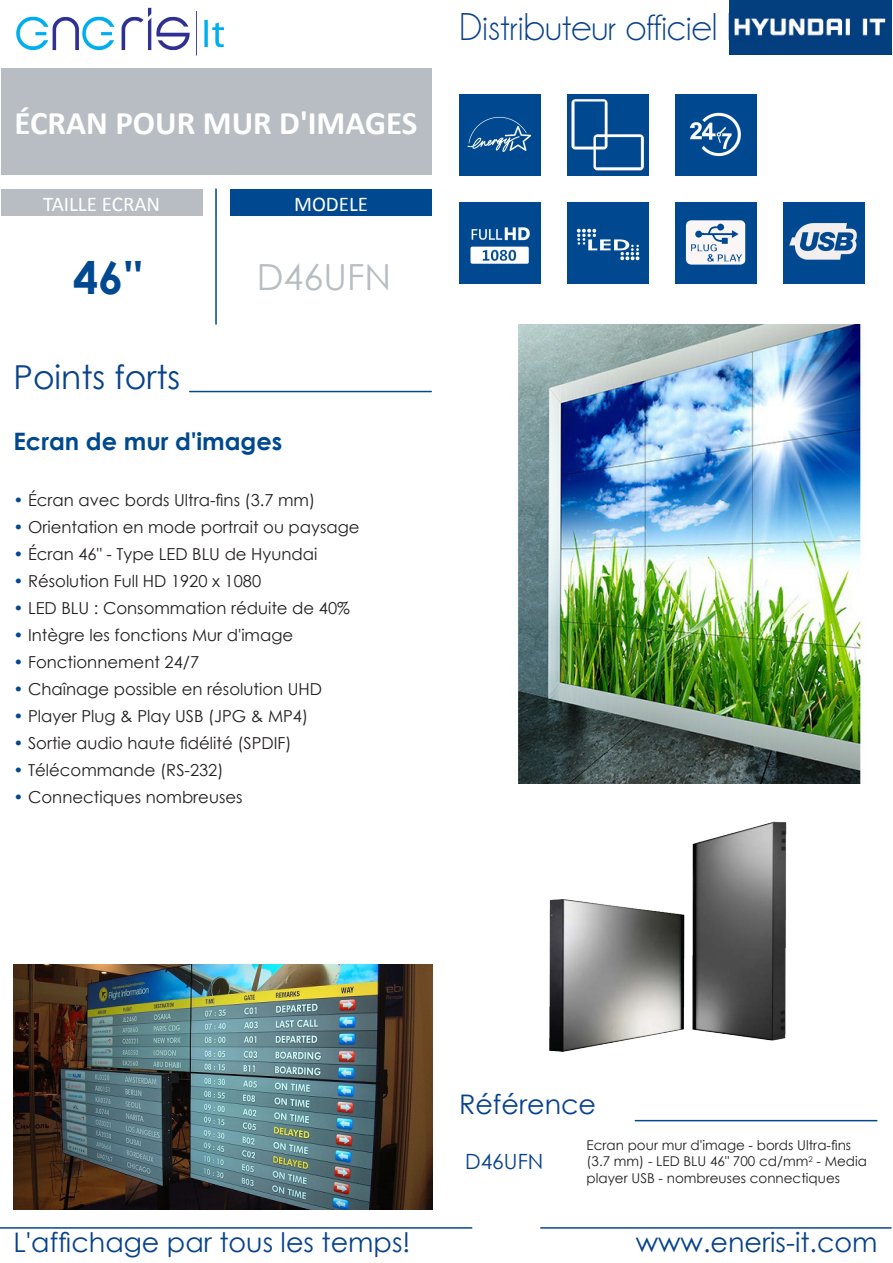
<style>
.page{position:relative;width:893px;height:1263px;background:#fff}
.page>*{position:absolute;margin:0;border:0;box-sizing:border-box;transform-origin:0 0}
.t1{font:700 45px "Century Gothic";color:#004990}
.t2{font:39px "Champagne&Limousines";color:#07428b}
.t3{font:36px "Century Gothic";color:#b7bdc2}
.t4{font:700 33px "Calibri";color:#fff}
.t5{font:33px "Century Gothic";color:#07428b}
.t6{font:27px "Century Gothic";color:#07428b}
.t7{font:700 24px "Century Gothic";color:#004990}
.t8{font:21px "Calibri";color:#fff}
.t9{font:21px "Century Gothic";color:#07428b}
.t10{font:16.5px "Century Gothic";color:#231f20}
.t11{font:13.5px/16.2px "Century Gothic";color:#231f20}
.s1{color:#004990}
</style>
<div class="page">
<img style="left:14px;top:964px;width:418px;height:245px">
<img style="left:517px;top:324px;width:347px;height:459px">
<img style="left:549px;top:821px;width:238px;height:231px">
<div style="left:1px;top:68px;width:430px;height:107px;background:#b7bdc2"></div>
<div style="left:1px;top:190px;width:201px;height:26px;background:#b7bdc2"></div>
<div style="left:230px;top:190px;width:202px;height:26px;background:#004990"></div>
<hr style="left:215px;top:189px;width:2px;height:135px;background:#004990">
<img style="left:16px;top:7px;width:208px;height:49px">
<img style="left:729px;top:0;width:162px;height:54px">
<hr style="left:190px;top:391px;width:241px;height:1px;background:#004990">
<hr style="left:635px;top:1120px;width:242px;height:1px;background:#004990">
<hr style="left:0;top:1227px;width:472px;height:2px;background:#004990">
<hr style="left:541px;top:1227px;width:350px;height:2px;background:#004990">
<img style="left:675px;top:95px;width:81px;height:81px">
<img style="left:567px;top:95px;width:81px;height:81px">
<img style="left:567px;top:203px;width:81px;height:81px">
<img style="left:459px;top:95px;width:81px;height:81px">
<img style="left:459px;top:203px;width:81px;height:81px">
<img style="left:675px;top:203px;width:81px;height:81px">
<img style="left:783px;top:203px;width:81px;height:81px">
<h3 class="t4" style="left:15px;top:102px;width:404px">ÉCRAN POUR MUR D'IMAGES</h3>
<p class="t8" style="left:43px;top:191px;width:119px">TAILLE ECRAN</p>
<p class="t8" style="left:294px;top:191px;width:76px">MODELE</p>
<p class="t1" style="left:73px;top:243px;width:72px">46''</p>
<p class="t3" style="left:257px;top:252px;width:136px">D46UFN</p>
<h3 class="t5" style="left:14px;top:354px;width:168px">Points forts</h3>
<p class="t7" style="left:14px;top:423px;width:270px">Ecran de mur d'images</p>
<p class="t10" style="left:14px;top:488px;width:303px"><span class="s1">•</span> Écran avec bords Ultra-fins (3.7 mm)</p>
<p class="t10" style="left:14px;top:515px;width:348px"><span class="s1">•</span> Orientation en mode portrait ou paysage</p>
<p class="t10" style="left:14px;top:542px;width:305px"><span class="s1">•</span> Écran 46" - Type LED BLU de Hyundai</p>
<p class="t10" style="left:14px;top:569px;width:249px"><span class="s1">•</span> Résolution Full HD 1920 x 1080</p>
<p class="t10" style="left:14px;top:596px;width:338px"><span class="s1">•</span> LED BLU : Consommation réduite de 40%</p>
<p class="t10" style="left:14px;top:623px;width:281px"><span class="s1">•</span> Intègre les fonctions Mur d'image</p>
<p class="t10" style="left:14px;top:650px;width:187px"><span class="s1">•</span> Fonctionnement 24/7</p>
<p class="t10" style="left:14px;top:677px;width:310px"><span class="s1">•</span> Chaînage possible en résolution UHD</p>
<p class="t10" style="left:14px;top:704px;width:296px"><span class="s1">•</span> Player Plug &amp; Play USB (JPG &amp; MP4)</p>
<p class="t10" style="left:14px;top:731px;width:280px"><span class="s1">•</span> Sortie audio haute fidélité (SPDIF)</p>
<p class="t10" style="left:14px;top:758px;width:212px"><span class="s1">•</span> Télécommande (RS-232)</p>
<p class="t10" style="left:14px;top:785px;width:231px"><span class="s1">•</span> Connectiques nombreuses</p>
<h2 class="t2" style="left:460px;top:8px;width:421px">Distributeur officiel Huynday It</h2>
<h3 class="t6" style="left:459px;top:1085px;width:139px">Référence</h3>
<p class="t9" style="left:465px;top:1147px;width:80px">D46UFN</p>
<p class="t11" style="left:586px;top:1137px;width:282px">Ecran pour mur d'image - bords Ultra-fins (3.7 mm) - LED BLU 46" 700 cd/mm<sup>2</sup> - Media player USB - nombreuses connectiques</p>
<h3 class="t6" style="left:14px;top:1224px;width:398px">L'affichage par tous les temps!</h3>
<h3 class="t6" style="left:636px;top:1224px;width:243px">www.eneris-it.com</h3>
</div>
